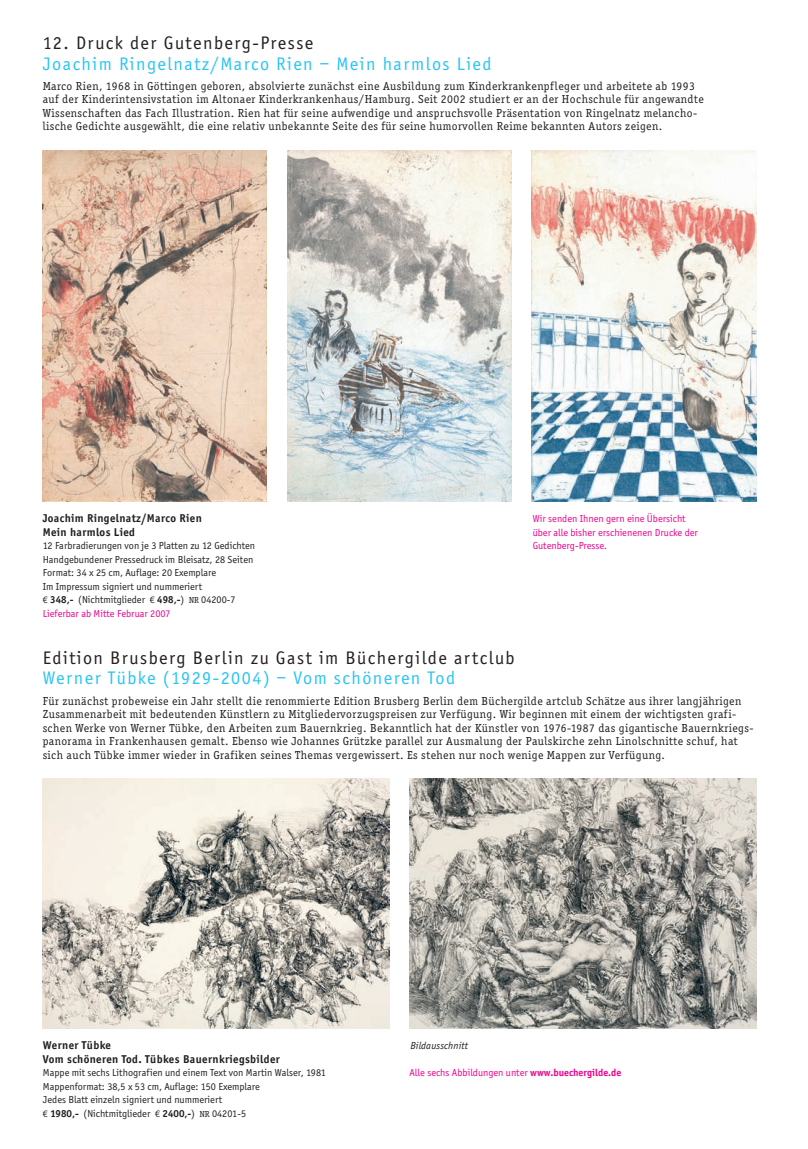
<style>
.page{position:relative;width:808px;height:1149px;background:#fff}
.page>*{position:absolute;margin:0;border:0;box-sizing:border-box;transform-origin:0 0}
.t1{font:18.75px "Officina Sans";letter-spacing:.08em;color:#2bc4f3}
.t2{font:18.75px "Officina Sans";letter-spacing:.08em;color:#231f20}
.t3{font:12px/13.5px "Officina Serif";letter-spacing:.035em;color:#231f20}
.t4{font:700 11.7px/13.5px "Officina Sans";letter-spacing:.03em;color:#231f20}
.t5{font:10.5px/13.5px "Officina Sans";color:#231f20}
.t6{font:10.5px/13.5px "Officina Sans";color:#ed028c}
.t7{font:italic 10.5px "Officina Sans";letter-spacing:.01em;color:#231f20}
.s1{font-family:"Linotype Euro Font Rto S";font-size:9.75px}
.s2{font-weight:700}
.s3{font-family:"Officina Serif";font-size:9px}
.s4{font-family:"Officina Serif"}
.s5{color:#ed028c}
</style>
<div class="page">
<img style="left:43px;top:778px;width:346px;height:250px">
<img style="left:410px;top:778px;width:347px;height:250px">
<img style="left:42px;top:150px;width:225px;height:351px">
<img style="left:287px;top:150px;width:225px;height:351px">
<img style="left:532px;top:150px;width:224px;height:351px">
<h1 class="t2" style="left:43px;top:36px;width:272px">12. Druck der Gutenberg-Presse</h1>
<h1 class="t1" style="left:43px;top:56px;width:450px">Joachim Ringelnatz/Marco Rien – Mein harmlos Lied</h1>
<p class="t3" style="left:43px;top:80px;width:663px">Marco Rien, 1968 in Göttingen geboren, absolvierte zunächst eine Ausbildung zum Kinderkrankenpfleger und arbeitete ab 1993 auf der Kinderintensivstation im Altonaer Kinderkrankenhaus/Hamburg. Seit 2002 studiert er an der Hochschule für angewandte Wissenschaften das Fach Illustration. Rien hat für seine aufwendige und anspruchsvolle Präsentation von Ringelnatz melancho&shy;lische Gedichte ausgewählt, die eine relativ unbekannte Seite des für seine humorvollen Reime bekannten Autors zeigen.</p>
<p class="t4" style="left:43px;top:512px;width:161px">Joachim Ringelnatz/Marco Rien<br>Mein harmlos Lied</p>
<p class="t5" style="left:43px;top:539px;width:214px">12 Farbradierungen von je 3 Platten zu 12 Gedichten Handgebundener Pressedruck im Bleisatz, 28 Seiten Format: 34 x 25 cm, Auflage: 20 Exemplare<br>Im Impressum signiert und nummeriert<br><span class="s1">F</span> <span class="s2">348,-</span> (Nichtmitglieder <span class="s1">F</span> <span class="s2">498,-</span>) <span class="s3">NR</span> <span class="s4">04200-7<br></span><span class="s5">Lieferbar ab Mitte Februar 2007</span></p>
<p class="t6" style="left:533px;top:512px;width:167px">Wir senden Ihnen gern eine Übersicht über alle bisher erschienenen Drucke der<br>Gutenberg-Presse.</p>
<h1 class="t2" style="left:43px;top:650px;width:473px">Edition Brusberg Berlin zu Gast im Büchergilde artclub</h1>
<h1 class="t1" style="left:43px;top:670px;width:414px">Werner Tübke (1929-2004) – Vom schöneren Tod</h1>
<p class="t3" style="left:43px;top:694px;width:712px">Für zunächst probeweise ein Jahr stellt die renommierte Edition Brusberg Berlin dem Büchergilde artclub Schätze aus ihrer langjährigen Zusammenarbeit mit bedeutenden Künstlern zu Mitgliedervorzugspreisen zur Verfügung. Wir beginnen mit einem der wichtigsten grafi&shy;schen Werke von Werner Tübke, den Arbeiten zum Bauernkrieg. Bekanntlich hat der Künstler von 1976-1987 das gigantische Bauernkriegs&shy;panorama in Frankenhausen gemalt. Ebenso wie Johannes Grützke parallel zur Ausmalung der Paulskirche zehn Linolschnitte schuf, hat sich auch Tübke immer wieder in Grafiken seines Themas vergewissert. Es stehen nur noch wenige Mappen zur Verfügung.</p>
<p class="t4" style="left:43px;top:1038px;width:238px">Werner Tübke<br>Vom schöneren Tod. Tübkes Bauernkriegsbilder</p>
<p class="t5" style="left:43px;top:1066px;width:285px">Mappe mit sechs Lithografien und einem Text von Martin Walser, 1981<br>Mappenformat: 38,5 x 53 cm, Auflage: 150 Exemplare<br>Jedes Blatt einzeln signiert und nummeriert<br><span class="s1">F</span> <span class="s2">1980,-</span> (Nichtmitglieder <span class="s1">F</span> <span class="s2">2400,-</span>) <span class="s3">NR</span> <span class="s4">04201-5</span></p>
<p class="t7" style="left:410px;top:1041px;width:59px">Bildausschnitt</p>
<p class="t6" style="left:409px;top:1066px;width:213px">Alle sechs Abbildungen unter <span class="s2">www.buechergilde.de</span></p>
</div>
